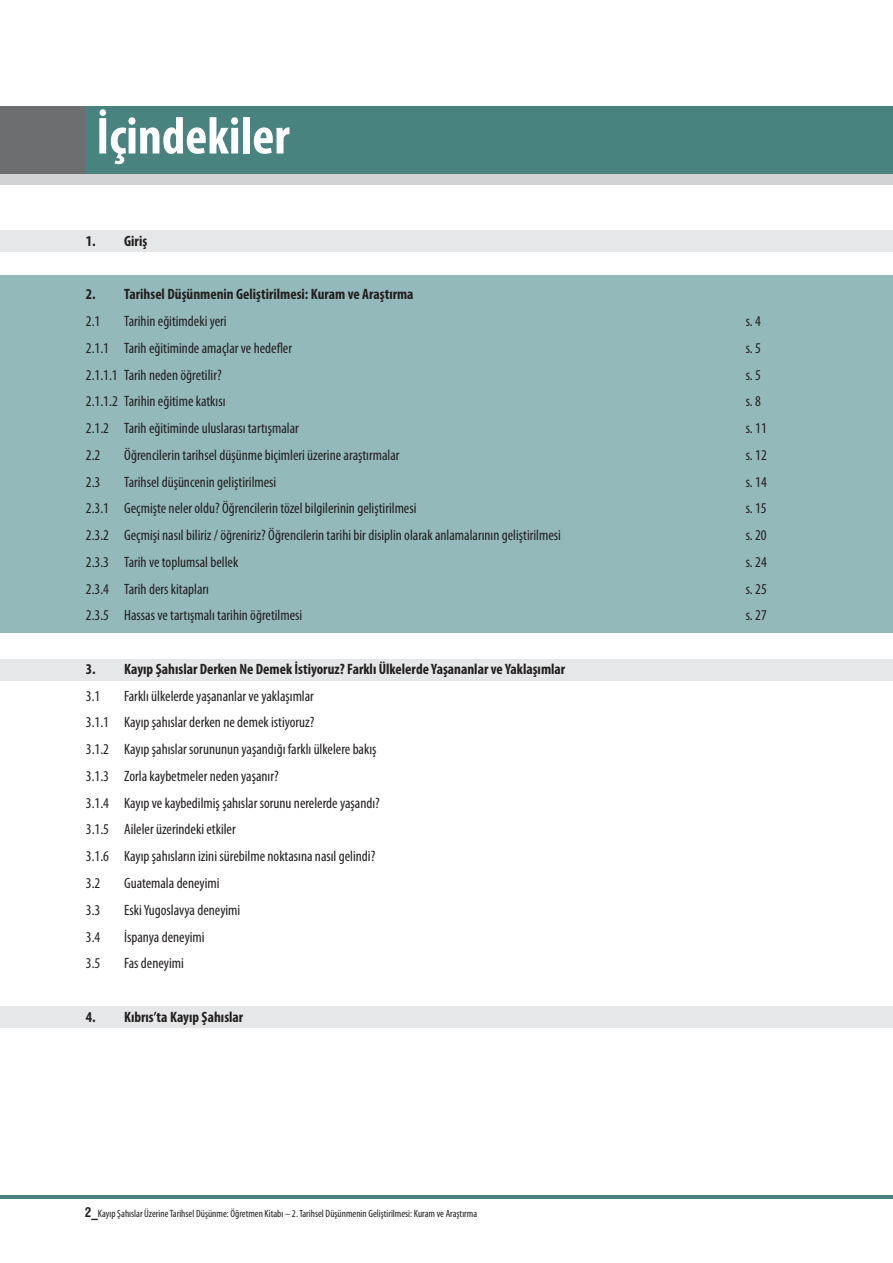
<style>
.page{position:relative;width:893px;height:1263px;background:#fff}
.page>*{position:absolute;margin:0;border:0;box-sizing:border-box;transform-origin:0 0}
.t1{font:700 condensed 52.5px "Myriad Pro";color:#fff}
.t2{font:condensed 15px/26.7px "Myriad Pro";color:#231f20}
.t3{font:700 condensed 15px "Myriad Pro";color:#231f20}
.t4{font:condensed 10.5px "Myriad Pro";color:#231f20}
.s1{font-family:"Mg Helvetica Cond";font-weight:700;font-stretch:normal;font-size:13.5px}
</style>
<div class="page">
<div style="left:0;top:276px;width:892px;height:357px;background:#93b9ba"></div>
<hr style="left:0;top:1195px;width:892px;height:3px;background:#488380">
<div style="left:27px;top:106px;width:865px;height:69px;background:#488380"></div>
<div style="left:0;top:106px;width:85px;height:69px;background:#6d6e70"></div>
<div style="left:0;top:1006px;width:892px;height:22px;background:#e6e7e8"></div>
<div style="left:0;top:659px;width:892px;height:22px;background:#e6e7e8"></div>
<div style="left:0;top:230px;width:892px;height:22px;background:#e6e7e8"></div>
<div style="left:0;top:175px;width:892px;height:10px;background:#d1d3d4"></div>
<h1 class="t1" style="left:96px;top:116px;width:195px">İçindekiler</h1>
<p class="t3" style="left:86px;top:235px;width:63px">1. Giriş</p>
<p class="t3" style="left:86px;top:289px;width:329px">2. Tarihsel Düşünmenin Geliştirilmesi: Kuram ve Araştırma</p>
<p class="t2" style="left:86px;top:309px;width:16px">2.1</p>
<p class="t2" style="left:124px;top:309px;width:104px">Tarihin eğitimdeki yeri</p>
<p class="t2" style="left:746px;top:309px;width:17px">s. 4</p>
<p class="t2" style="left:86px;top:336px;width:208px">2.1.1 Tarih eğitiminde amaçlar ve hedefler</p>
<p class="t2" style="left:746px;top:336px;width:17px">s. 5</p>
<p class="t2" style="left:86px;top:363px;width:137px">2.1.1.1 Tarih neden öğretilir?</p>
<p class="t2" style="left:746px;top:363px;width:17px">s. 5</p>
<p class="t2" style="left:86px;top:389px;width:141px">2.1.1.2 Tarihin eğitime katkısı</p>
<p class="t2" style="left:746px;top:389px;width:17px">s. 8</p>
<p class="t2" style="left:86px;top:416px;width:214px">2.1.2 Tarih eğitiminde uluslarası tartışmalar</p>
<p class="t2" style="left:746px;top:416px;width:22px">s. 11</p>
<p class="t2" style="left:86px;top:443px;width:16px">2.2</p>
<p class="t2" style="left:124px;top:443px;width:277px">Öğrencilerin tarihsel düşünme biçimleri üzerine araştırmalar</p>
<p class="t2" style="left:746px;top:443px;width:22px">s. 12</p>
<p class="t2" style="left:86px;top:470px;width:16px">2.3</p>
<p class="t2" style="left:124px;top:470px;width:154px">Tarihsel düşüncenin geliştirilmesi</p>
<p class="t2" style="left:746px;top:470px;width:22px">s. 14</p>
<p class="t2" style="left:86px;top:496px;width:332px">2.3.1 Geçmişte neler oldu? Öğrencilerin tözel bilgilerinin geliştirilmesi</p>
<p class="t2" style="left:746px;top:496px;width:22px">s. 15</p>
<p class="t2" style="left:86px;top:523px;width:476px">2.3.2 Geçmişi nasıl biliriz / öğreniriz? Öğrencilerin tarihi bir disiplin olarak anlamalarının geliştirilmesi</p>
<p class="t2" style="left:746px;top:523px;width:22px">s. 20</p>
<p class="t2" style="left:86px;top:550px;width:154px">2.3.3 Tarih ve toplumsal bellek</p>
<p class="t2" style="left:746px;top:550px;width:22px">s. 24</p>
<p class="t2" style="left:86px;top:577px;width:125px">2.3.4 Tarih ders kitapları</p>
<p class="t2" style="left:746px;top:577px;width:22px">s. 25</p>
<p class="t2" style="left:86px;top:603px;width:218px">2.3.5 Hassas ve tartışmalı tarihin öğretilmesi</p>
<p class="t2" style="left:746px;top:603px;width:22px">s. 27</p>
<p class="t3" style="left:86px;top:663px;width:481px">3. Kayıp Şahıslar Derken Ne Demek İstiyoruz? Farklı Ülkelerde Yaşananlar ve Yaklaşımlar</p>
<p class="t2" style="left:86px;top:684px;width:16px">3.1</p>
<p class="t2" style="left:86px;top:684px;width:295px;text-indent:38px">Farklı ülkelerde yaşananlar ve yaklaşımlar<br>3.1.1 Kayıp şahıslar derken ne demek istiyoruz?<br>3.1.2 Kayıp şahıslar sorununun yaşandığı farklı ülkelere bakış 3.1.3 Zorla kaybetmeler neden yaşanır?<br>3.1.4 Kayıp ve kaybedilmiş şahıslar sorunu nerelerde yaşandı?<br>3.1.5 Aileler üzerindeki etkiler<br>3.1.6 Kayıp şahısların izini sürebilme noktasına nasıl gelindi?<br>3.2</p>
<p class="t2" style="left:124px;top:871px;width:97px">Guatemala deneyimi</p>
<p class="t2" style="left:86px;top:898px;width:16px">3.3</p>
<p class="t2" style="left:124px;top:898px;width:118px">Eski Yugoslavya deneyimi</p>
<p class="t2" style="left:86px;top:924px;width:16px">3.4</p>
<p class="t2" style="left:124px;top:924px;width:82px">İspanya deneyimi</p>
<p class="t2" style="left:86px;top:951px;width:16px">3.5</p>
<p class="t2" style="left:124px;top:951px;width:61px">Fas deneyimi</p>
<p class="t3" style="left:86px;top:1011px;width:159px">4. Kıbrıs’ta Kayıp Şahıslar</p>
<p class="t4" style="left:85px;top:1210px;width:394px"><span class="s1">2_</span>Kayıp Şahıslar Üzerine Tarihsel Düşünme: Öğretmen Kitabı – 2. Tarihsel Düşünmenin Geliştirilmesi: Kuram ve Araştırma</p>
</div>
